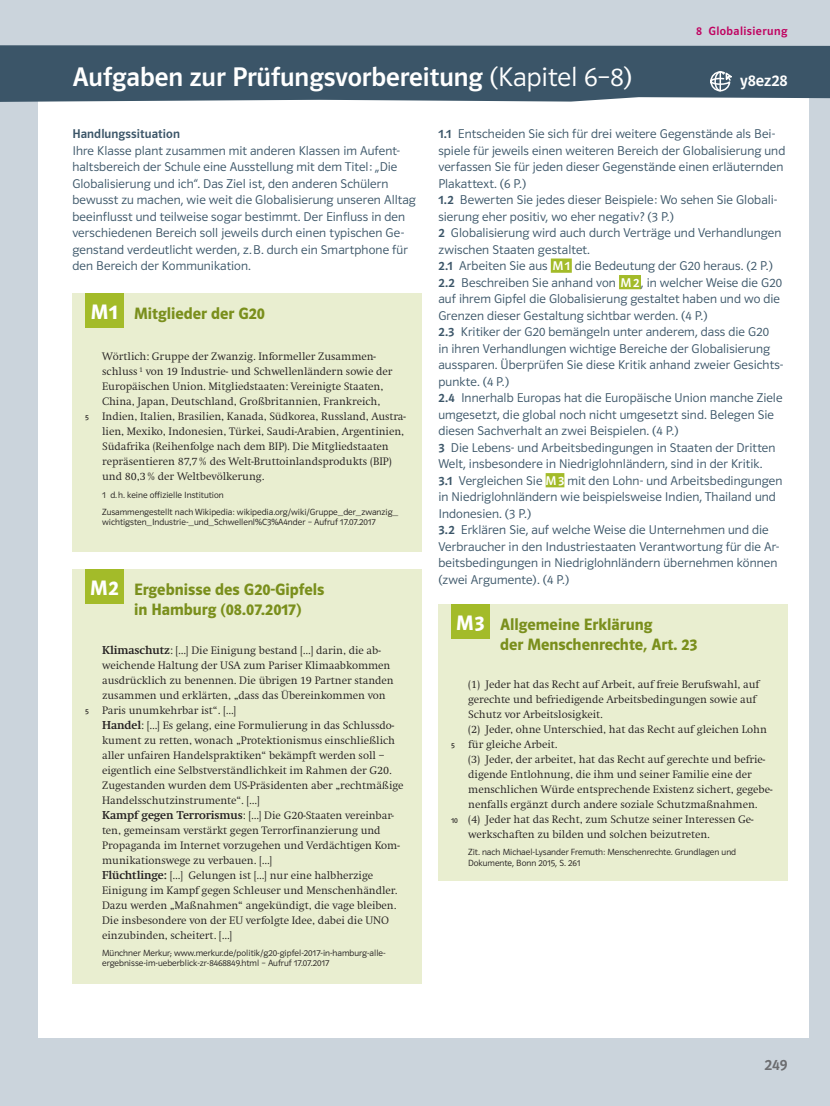
<style>
.page{position:relative;width:830px;height:1106px;background:#fff}
.page>*{position:absolute;margin:0;border:0;box-sizing:border-box;transform-origin:0 0}
.t1{font:27px "Polo ST11 K Krftg";color:#fff}
.t2{font:16.5px/20.2px "Polo ST11 K Hfett";color:#7a8f1c}
.t3{font:16.5px "Polo ST11 K Krftg";color:#fff}
.t4{font:15.75px "Polo ST11 K Krftg";color:#6c6d70}
.t5{font:12.75px/16.5px "Polo ST11 K Leicht";letter-spacing:.01em;color:#3b5568}
.t6{font:12.75px "Polo ST11 K Krftg";letter-spacing:.005em;color:#3b5568}
.t7{font:12px "Polo ST11 K Krftg";letter-spacing:.035em;color:#c00160}
.t8{font:300 11.25px/15px "Swift EF";letter-spacing:-.005em;color:#231f20}
.t9{font:9px/10.5px "Polo ST11 K Leicht";color:#231f20}
.t10{font:7.5px "Polo ST11 K Buch";color:#231f20}
.s1{font-family:"Polo ST11 K Leicht"}
.s2{font-family:"Polo ST11 K Krftg"}
.s3{font-family:"Polo ST11 K Krftg";color:#fff}
.s4{font-size:21px;color:#fff}
.s5{font-family:"Klett Swift";font-weight:700}
</style>
<div class="page">
<div style="left:0;top:0;width:829px;height:1106px;background:#cbd4dc"></div>
<hr style="left:0;top:0;width:1px;height:1106px;background:#f0ccd5">
<div style="left:38px;top:60px;width:770px;height:977px;background:#fff"></div>
<div style="left:1px;top:45px;width:828px;height:57px;background:#3b5568"></div>
<svg style="left:0;top:45px;width:1px;height:58px"></svg>
<div style="left:550px;top:258px;width:21px;height:15px;background:#a3bb29"></div>
<div style="left:618px;top:275px;width:22px;height:14px;background:#a3bb29"></div>
<div style="left:545px;top:473px;width:19px;height:14px;background:#a3bb29"></div>
<div style="left:72px;top:293px;width:349px;height:259px;background:#e9eed0"></div>
<div style="left:72px;top:569px;width:349px;height:414px;background:#e9eed0"></div>
<div style="left:438px;top:604px;width:349px;height:276px;background:#e9eed0"></div>
<div style="left:85px;top:293px;width:38px;height:35px;background:#a3bb29"></div>
<div style="left:85px;top:569px;width:38px;height:35px;background:#a3bb29"></div>
<div style="left:451px;top:604px;width:38px;height:34px;background:#a3bb29"></div>
<svg style="left:709px;top:70px;width:27px;height:22px"></svg>
<p class="t7" style="left:695px;top:24px;width:93px">8 Globalisierung</p>
<h1 class="t1" style="left:72px;top:62px;width:561px">Aufgaben zur Prüfungsvorbereitung <span class="s1">(Kapitel 6–8)</span></h1>
<p class="t6" style="left:72px;top:127px;width:109px">Handlungssituation</p>
<p class="t5" style="left:72px;top:142px;width:345px">Ihre Klasse plant zusammen mit anderen Klassen im Aufent&shy;haltsbereich der Schule eine Ausstellung mit dem Titel: „Die Globalisierung und ich“. Das Ziel ist, den anderen Schülern bewusst zu machen, wie weit die Globalisierung unseren Alltag beeinflusst und teilweise sogar bestimmt. Der Einfluss in den verschiedenen Bereich soll jeweils durch einen typischen Ge&shy;genstand verdeutlicht werden, z.B. durch ein Smartphone für den Bereich der Kommunikation.</p>
<h2 class="t3" style="left:740px;top:72px;width:49px">y8ez28</h2>
<p class="t5" style="left:438px;top:126px;width:348px"><span class="s2">1.1</span> Entscheiden Sie sich für drei weitere Gegenstände als Bei&shy;spiele für jeweils einen weiteren Bereich der Globalisierung und verfassen Sie für jeden dieser Gegenstände einen erläuternden Plakattext. (6 P.)<br><span class="s2">1.2</span> Bewerten Sie jedes dieser Beispiele: Wo sehen Sie Globali&shy;sierung eher positiv, wo eher negativ? (3 P.)<br><span class="s2">2</span> Globalisierung wird auch durch Verträge und Verhandlungen zwischen Staaten gestaltet.<br><span class="s2">2.1</span> Arbeiten Sie aus <span class="s3">M1</span> die Bedeutung der G20 heraus. (2 P.)<br><span class="s2">2.2</span> Beschreiben Sie anhand von <span class="s3">M2</span> , in welcher Weise die G20 auf ihrem Gipfel die Globalisierung gestaltet haben und wo die Grenzen dieser Gestaltung sichtbar werden. (4 P.)<br><span class="s2">2.3</span> Kritiker der G20 bemängeln unter anderem, dass die G20<br>in ihren Verhandlungen wichtige Bereiche der Globalisierung aussparen. Überprüfen Sie diese Kritik anhand zweier Gesichts&shy;punkte. (4 P.)<br><span class="s2">2.4</span> Innerhalb Europas hat die Europäische Union manche Ziele umgesetzt, die global noch nicht umgesetzt sind. Belegen Sie diesen Sachverhalt an zwei Beispielen. (4 P.)<br><span class="s2">3</span> Die Lebens- und Arbeitsbedingungen in Staaten der Dritten Welt, insbesondere in Niedriglohnländern, sind in der Kritik.<br><span class="s2">3.1</span> Vergleichen Sie <span class="s3">M3</span> mit den Lohn- und Arbeitsbedingungen in Niedriglohnländern wie beispielsweise Indien, Thailand und Indonesien. (3 P.)<br><span class="s2">3.2</span> Erklären Sie, auf welche Weise die Unternehmen und die Verbraucher in den Industriestaaten Verantwortung für die Ar&shy;beitsbedingungen in Niedriglohnländern übernehmen können (zwei Argumente). (4 P.)</p>
<h2 class="t2" style="left:91px;top:303px;width:176px"><span class="s4">M1</span> Mitglieder der G20</h2>
<p class="t8" style="left:102px;top:349px;width:305px">Wörtlich: Gruppe der Zwanzig. Informeller Zusammen&shy;schluss <sup>1</sup> von 19 Industrie- und Schwellenländern sowie der Europäischen Union. Mitgliedstaaten: Vereinigte Staaten, China, Japan, Deutschland, Großbritannien, Frankreich, Indien, Italien, Brasilien, Kanada, Südkorea, Russland, Austra&shy;lien, Mexiko, Indonesien, Türkei, Saudi-Arabien, Argentinien, Südafrika (Reihenfolge nach dem BIP). Die Mitgliedstaaten repräsentieren 87,7% des Welt-Bruttoinlandsprodukts (BIP) und 80,3% der Weltbevölkerung.</p>
<p class="t9" style="left:102px;top:486px;width:297px;line-height:17.2px">1 d.h. keine offizielle Institution<br>Zusammengestellt nach Wikipedia: wikipedia.org/wiki/Gruppe_der_zwanzig_</p>
<p class="t9" style="left:102px;top:517px;width:275px">wichtigsten_Industrie-_und_Schwellenl%C3%A4nder – Aufruf 17.07.2017</p>
<p class="t10" style="left:85px;top:413px;width:5px">5</p>
<h2 class="t2" style="left:134px;top:579px;width:192px;text-indent:-44px"><span class="s4">M2</span> Ergebnisse des G20-Gipfels in Hamburg (08.07.2017)</h2>
<h2 class="t2" style="left:500px;top:614px;width:199px;text-indent:-44px"><span class="s4">M3</span> Allgemeine Erklärung<br>der Menschenrechte, Art. 23</h2>
<p class="t8" style="left:102px;top:642px;width:303px"><span class="s5">Klimaschutz</span>: […] Die Einigung bestand […] darin, die ab&shy;weichende Haltung der USA zum Pariser Klimaabkommen ausdrücklich zu benennen. Die übrigen 19 Partner standen zusammen und erklärten, „dass das Übereinkommen von Paris unumkehrbar ist“. […]<br><span class="s5">Handel</span>: […] Es gelang, eine Formulierung in das Schlussdo&shy;kument zu retten, wonach „Protektionismus einschließlich aller unfairen Handelspraktiken“ bekämpft werden soll – eigentlich eine Selbstverständlichkeit im Rahmen der G20.<br>Zugestanden wurden dem US-Präsidenten aber „rechtmäßige Handelsschutzinstrumente“. […]<br><span class="s5">Kampf gegen Terrorismus</span>: […] Die G20-Staaten vereinbar&shy;ten, gemeinsam verstärkt gegen Terrorfinanzierung und Propaganda im Internet vorzugehen und Verdächtigen Kom&shy;munikationswege zu verbauen. […]<br><span class="s5">Flüchtlinge:</span> […] Gelungen ist […] nur eine halbherzige Einigung im Kampf gegen Schleuser und Menschenhändler.<br>Dazu werden „Maßnahmen“ angekündigt, die vage bleiben.<br>Die insbesondere von der EU verfolgte Idee, dabei die UNO einzubinden, scheitert. […]</p>
<p class="t9" style="left:102px;top:947px;width:285px">Münchner Merkur; www.merkur.de/politik/g20-gipfel-2017-in-hamburg-alle&shy;ergebnisse-im-ueberblick-zr-8468849.html – Aufruf 17.07.2017</p>
<p class="t8" style="left:468px;top:677px;width:305px">(1) Jeder hat das Recht auf Arbeit, auf freie Berufswahl, auf gerechte und befriedigende Arbeitsbedingungen sowie auf Schutz vor Arbeitslosigkeit.<br>(2) Jeder, ohne Unterschied, hat das Recht auf gleichen Lohn für gleiche Arbeit.<br>(3) Jeder, der arbeitet, hat das Recht auf gerechte und befrie&shy;digende Entlohnung, die ihm und seiner Familie eine der menschlichen Würde entsprechende Existenz sichert, gegebe&shy;nenfalls ergänzt durch andere soziale Schutzmaßnahmen.<br>(4) Jeder hat das Recht, zum Schutze seiner Interessen Ge&shy;werkschaften zu bilden und solchen beizutreten.</p>
<p class="t9" style="left:468px;top:847px;width:269px">Zit. nach Michael-Lysander Fremuth: Menschenrechte. Grundlagen und<br>Dokumente, Bonn 2015, S. 261</p>
<p class="t10" style="left:85px;top:707px;width:5px">5</p>
<p class="t10" style="left:451px;top:741px;width:5px">5</p>
<p class="t10" style="left:451px;top:816px;width:8px">10</p>
<h3 class="t4" style="left:764px;top:1056px;width:25px">249</h3>
</div>
